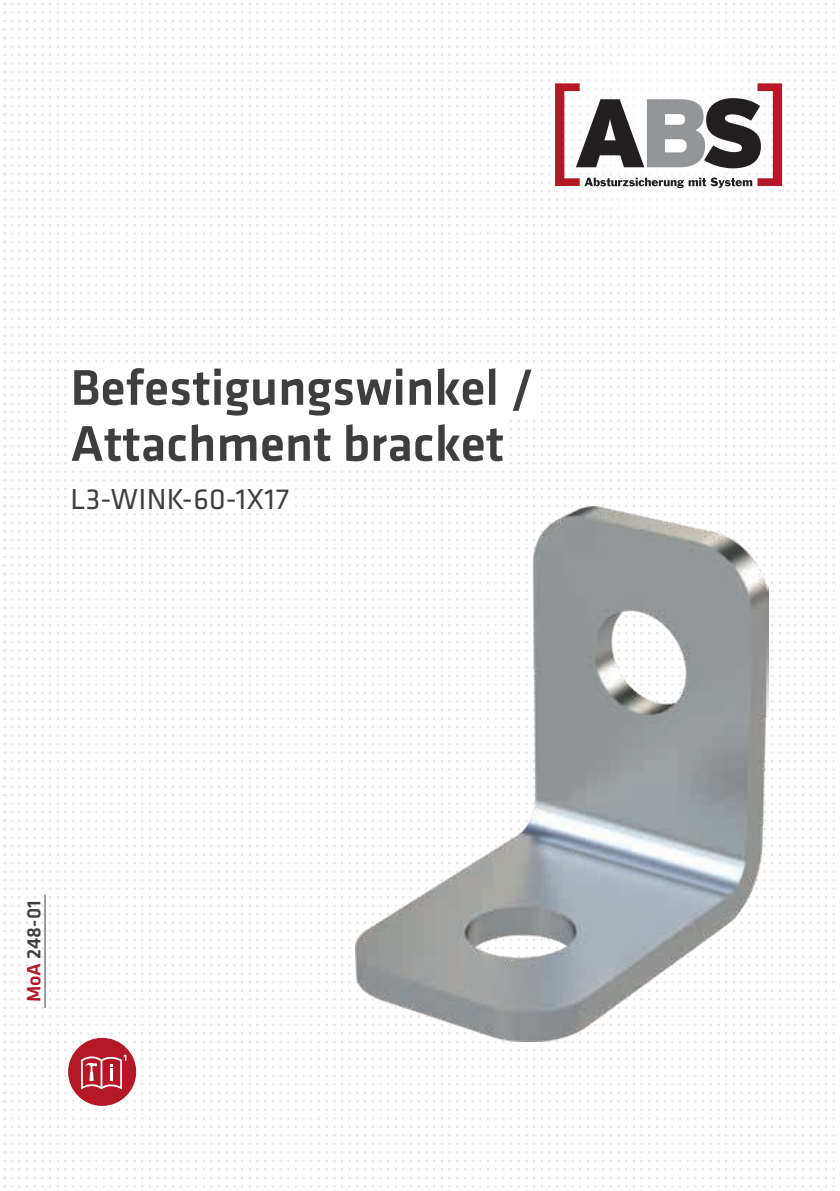
<style>
.page{position:relative;width:840px;height:1191px;background:#fff}
.page>*{position:absolute;margin:0;border:0;box-sizing:border-box;transform-origin:0 0}
.t1{font:500 52px/56px "Klavika Basic";color:#3e3e3f}
.t2{font:30px "Klavika Basic";letter-spacing:.01em;color:#3e3e3f}
.t3{font:500 20px "Klavika Basic";color:#3e3e3f}
.s1{color:#b41725}
</style>
<div class="page">
<svg style="left:12px;top:3px;width:823px;height:2px"></svg>
<svg style="left:12px;top:11px;width:823px;height:3px"></svg>
<svg style="left:12px;top:20px;width:823px;height:2px"></svg>
<svg style="left:12px;top:28px;width:823px;height:3px"></svg>
<svg style="left:12px;top:37px;width:823px;height:2px"></svg>
<svg style="left:12px;top:45px;width:823px;height:3px"></svg>
<svg style="left:12px;top:54px;width:823px;height:2px"></svg>
<svg style="left:12px;top:62px;width:823px;height:3px"></svg>
<svg style="left:12px;top:71px;width:823px;height:2px"></svg>
<svg style="left:12px;top:79px;width:823px;height:3px"></svg>
<svg style="left:12px;top:88px;width:823px;height:2px"></svg>
<svg style="left:12px;top:96px;width:823px;height:3px"></svg>
<svg style="left:12px;top:105px;width:823px;height:2px"></svg>
<svg style="left:12px;top:113px;width:823px;height:3px"></svg>
<svg style="left:12px;top:122px;width:823px;height:2px"></svg>
<svg style="left:12px;top:147px;width:823px;height:3px"></svg>
<svg style="left:12px;top:156px;width:823px;height:2px"></svg>
<svg style="left:12px;top:164px;width:823px;height:3px"></svg>
<svg style="left:12px;top:173px;width:823px;height:2px"></svg>
<svg style="left:12px;top:181px;width:823px;height:3px"></svg>
<svg style="left:12px;top:190px;width:823px;height:2px"></svg>
<svg style="left:12px;top:198px;width:823px;height:3px"></svg>
<svg style="left:12px;top:207px;width:823px;height:2px"></svg>
<svg style="left:12px;top:215px;width:823px;height:3px"></svg>
<svg style="left:12px;top:224px;width:823px;height:2px"></svg>
<svg style="left:12px;top:232px;width:823px;height:3px"></svg>
<svg style="left:12px;top:241px;width:823px;height:2px"></svg>
<svg style="left:12px;top:249px;width:823px;height:3px"></svg>
<svg style="left:12px;top:258px;width:823px;height:2px"></svg>
<svg style="left:12px;top:266px;width:823px;height:3px"></svg>
<svg style="left:12px;top:275px;width:823px;height:2px"></svg>
<svg style="left:12px;top:283px;width:823px;height:3px"></svg>
<svg style="left:12px;top:292px;width:823px;height:2px"></svg>
<svg style="left:12px;top:300px;width:823px;height:3px"></svg>
<svg style="left:12px;top:309px;width:823px;height:2px"></svg>
<svg style="left:12px;top:317px;width:823px;height:3px"></svg>
<svg style="left:12px;top:326px;width:823px;height:2px"></svg>
<svg style="left:12px;top:334px;width:823px;height:3px"></svg>
<svg style="left:12px;top:343px;width:823px;height:2px"></svg>
<svg style="left:12px;top:351px;width:823px;height:3px"></svg>
<svg style="left:12px;top:360px;width:823px;height:2px"></svg>
<svg style="left:12px;top:368px;width:823px;height:3px"></svg>
<svg style="left:12px;top:377px;width:823px;height:2px"></svg>
<svg style="left:12px;top:385px;width:823px;height:3px"></svg>
<svg style="left:12px;top:394px;width:823px;height:2px"></svg>
<svg style="left:12px;top:402px;width:823px;height:3px"></svg>
<svg style="left:12px;top:411px;width:823px;height:2px"></svg>
<svg style="left:12px;top:420px;width:823px;height:2px"></svg>
<svg style="left:12px;top:428px;width:823px;height:2px"></svg>
<svg style="left:12px;top:437px;width:823px;height:2px"></svg>
<svg style="left:12px;top:445px;width:823px;height:2px"></svg>
<svg style="left:12px;top:454px;width:823px;height:2px"></svg>
<svg style="left:12px;top:462px;width:823px;height:2px"></svg>
<svg style="left:12px;top:471px;width:823px;height:2px"></svg>
<svg style="left:12px;top:479px;width:823px;height:2px"></svg>
<svg style="left:12px;top:488px;width:823px;height:2px"></svg>
<svg style="left:12px;top:496px;width:823px;height:2px"></svg>
<svg style="left:12px;top:505px;width:823px;height:2px"></svg>
<svg style="left:12px;top:513px;width:823px;height:2px"></svg>
<svg style="left:12px;top:522px;width:823px;height:2px"></svg>
<svg style="left:12px;top:530px;width:823px;height:2px"></svg>
<svg style="left:12px;top:539px;width:823px;height:2px"></svg>
<svg style="left:12px;top:547px;width:823px;height:2px"></svg>
<svg style="left:12px;top:556px;width:823px;height:2px"></svg>
<svg style="left:12px;top:564px;width:823px;height:2px"></svg>
<svg style="left:12px;top:573px;width:823px;height:2px"></svg>
<svg style="left:12px;top:581px;width:823px;height:2px"></svg>
<svg style="left:12px;top:589px;width:823px;height:3px"></svg>
<svg style="left:12px;top:598px;width:823px;height:2px"></svg>
<svg style="left:12px;top:606px;width:823px;height:3px"></svg>
<svg style="left:12px;top:615px;width:823px;height:2px"></svg>
<svg style="left:12px;top:623px;width:823px;height:3px"></svg>
<svg style="left:12px;top:632px;width:823px;height:2px"></svg>
<svg style="left:12px;top:640px;width:823px;height:3px"></svg>
<svg style="left:12px;top:649px;width:823px;height:2px"></svg>
<svg style="left:12px;top:657px;width:823px;height:3px"></svg>
<svg style="left:12px;top:666px;width:823px;height:3px"></svg>
<svg style="left:12px;top:675px;width:823px;height:2px"></svg>
<svg style="left:12px;top:683px;width:823px;height:3px"></svg>
<svg style="left:12px;top:692px;width:823px;height:2px"></svg>
<svg style="left:12px;top:700px;width:823px;height:3px"></svg>
<svg style="left:12px;top:709px;width:823px;height:2px"></svg>
<svg style="left:12px;top:717px;width:823px;height:3px"></svg>
<svg style="left:12px;top:726px;width:823px;height:2px"></svg>
<svg style="left:12px;top:734px;width:823px;height:3px"></svg>
<svg style="left:12px;top:743px;width:823px;height:2px"></svg>
<svg style="left:12px;top:751px;width:823px;height:3px"></svg>
<svg style="left:12px;top:760px;width:823px;height:2px"></svg>
<svg style="left:12px;top:768px;width:823px;height:3px"></svg>
<svg style="left:12px;top:777px;width:823px;height:2px"></svg>
<svg style="left:12px;top:785px;width:823px;height:3px"></svg>
<svg style="left:12px;top:794px;width:823px;height:2px"></svg>
<svg style="left:12px;top:802px;width:823px;height:3px"></svg>
<svg style="left:12px;top:811px;width:823px;height:2px"></svg>
<svg style="left:12px;top:819px;width:823px;height:3px"></svg>
<svg style="left:12px;top:828px;width:823px;height:2px"></svg>
<svg style="left:12px;top:836px;width:823px;height:3px"></svg>
<svg style="left:12px;top:845px;width:823px;height:2px"></svg>
<svg style="left:12px;top:853px;width:823px;height:3px"></svg>
<svg style="left:12px;top:862px;width:823px;height:2px"></svg>
<svg style="left:12px;top:870px;width:823px;height:3px"></svg>
<svg style="left:12px;top:879px;width:823px;height:2px"></svg>
<svg style="left:12px;top:887px;width:823px;height:3px"></svg>
<svg style="left:12px;top:896px;width:823px;height:2px"></svg>
<svg style="left:12px;top:904px;width:823px;height:3px"></svg>
<svg style="left:12px;top:913px;width:823px;height:2px"></svg>
<svg style="left:12px;top:921px;width:823px;height:3px"></svg>
<svg style="left:12px;top:930px;width:823px;height:2px"></svg>
<svg style="left:12px;top:938px;width:823px;height:3px"></svg>
<svg style="left:12px;top:947px;width:823px;height:2px"></svg>
<svg style="left:12px;top:955px;width:823px;height:3px"></svg>
<svg style="left:12px;top:964px;width:823px;height:2px"></svg>
<svg style="left:12px;top:972px;width:823px;height:3px"></svg>
<svg style="left:12px;top:981px;width:823px;height:2px"></svg>
<svg style="left:12px;top:989px;width:823px;height:3px"></svg>
<svg style="left:12px;top:998px;width:823px;height:2px"></svg>
<svg style="left:12px;top:1006px;width:823px;height:3px"></svg>
<svg style="left:12px;top:1015px;width:823px;height:2px"></svg>
<svg style="left:12px;top:1024px;width:823px;height:2px"></svg>
<svg style="left:12px;top:1032px;width:823px;height:2px"></svg>
<svg style="left:12px;top:1041px;width:823px;height:2px"></svg>
<svg style="left:12px;top:1100px;width:823px;height:2px"></svg>
<svg style="left:12px;top:1109px;width:823px;height:2px"></svg>
<svg style="left:12px;top:1117px;width:823px;height:2px"></svg>
<svg style="left:12px;top:1126px;width:823px;height:2px"></svg>
<svg style="left:12px;top:1134px;width:823px;height:2px"></svg>
<svg style="left:12px;top:1143px;width:823px;height:2px"></svg>
<svg style="left:12px;top:1151px;width:823px;height:2px"></svg>
<svg style="left:12px;top:1160px;width:823px;height:2px"></svg>
<svg style="left:12px;top:1168px;width:823px;height:2px"></svg>
<svg style="left:12px;top:1177px;width:823px;height:2px"></svg>
<svg style="left:12px;top:1185px;width:823px;height:2px"></svg>
<svg style="left:12px;top:130px;width:823px;height:3px"></svg>
<svg style="left:12px;top:139px;width:823px;height:2px"></svg>
<div style="left:70px;top:364px;width:469px;height:52px;background:#fff"></div>
<div style="left:529px;top:6px;width:279px;height:254px;background:#fff"></div>
<svg style="left:555px;top:83px;width:226px;height:105px"></svg>
<hr style="left:44px;top:894px;width:1px;height:114px;background:#3e3e3f">
<div style="left:68px;top:1037px;width:68px;height:69px;background:#b41725;border-radius:50%"></div>
<svg style="left:12px;top:1049px;width:823px;height:45px"></svg>
<div style="left:67px;top:412px;width:439px;height:52px;background:#fff"></div>
<div style="left:67px;top:486px;width:224px;height:25px;background:#fff"></div>
<img style="left:355px;top:506px;width:412px;height:535px">
<p class="t1" style="left:70px;top:358px;width:464px">Befestigungswinkel /<br>Attachment bracket</p>
<p class="t2" style="left:70px;top:479px;width:220px">L3-WINK-60-1X17</p>
<p class="t3" style="left:20px;top:1002px;width:103px;rotate:-90deg"><span class="s1">MoA</span> 248-01</p>
</div>
